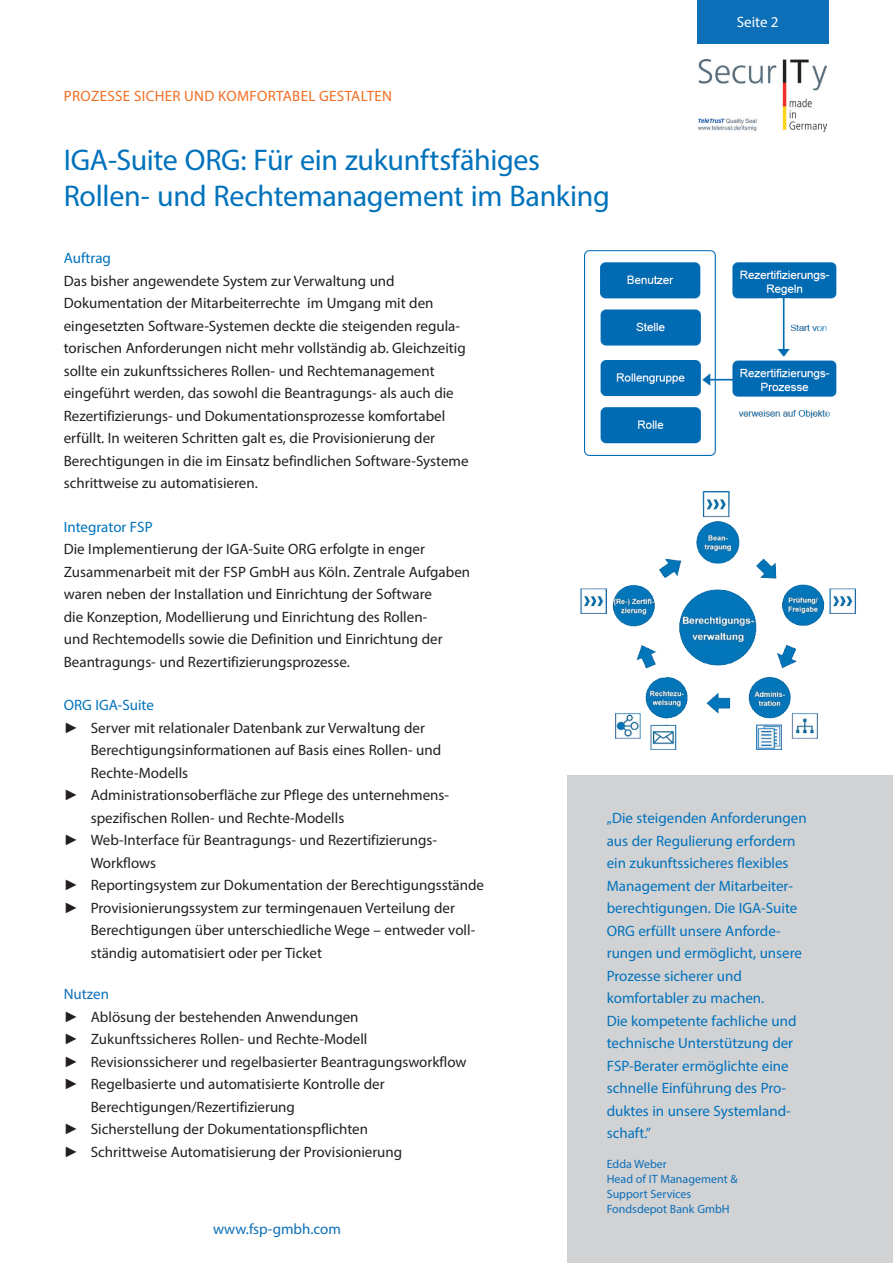
<style>
.page{position:relative;width:893px;height:1263px;background:#fff}
.page>*{position:absolute;margin:0;border:0;box-sizing:border-box;transform-origin:0 0}
.t1{font:30px/36px "Myriad Pro";letter-spacing:-.01em;color:#0072bc}
.t2{font:15px/22.5px "Myriad Pro";color:#231f20}
.t3{font:15px/22.5px "Myriad Pro";color:#0072bc}
.t4{font:15px "Myriad Pro";letter-spacing:.02em;color:#f36e24}
.t5{font:15px "Myriad Pro";color:#0c6fb8}
.B{font:15px "Myriad Pro";color:#fff}
.t6{font:12px "Myriad Pro";color:#0c6fb8}
.s1{font-family:"Arial"}
</style>
<div class="page">
<div style="left:567px;top:776px;width:326px;height:487px;background:#d1d2d4"></div>
<img style="left:580px;top:491px;width:276px;height:258px">
<img style="left:584px;top:250px;width:253px;height:206px">
<div style="left:697px;top:0;width:131px;height:44px;background:#0c6fb8"></div>
<img style="left:698px;top:59px;width:129px;height:72px">
<p class="t4" style="left:64px;top:86px;width:330px">PROZESSE SICHER UND KOMFORTABEL GESTALTEN</p>
<p class="t1" style="left:64px;top:141px;width:548px">IGA-Suite ORG: Für ein zukunftsfähiges<br>Rollen- und Rechtemanagement im Banking</p>
<p class="B" style="left:737px;top:13px;width:43px">Seite 2</p>
<p class="t3" style="left:64px;top:247px;width:49px">Auftrag</p>
<p class="t2" style="left:64px;top:269px;width:403px">Das bisher angewendete System zur Verwaltung und Dokumentation der Mitarbeiterrechte im Umgang mit den eingesetzten Software-Systemen deckte die steigenden regula&shy;torischen Anforderungen nicht mehr vollständig ab. Gleichzeitig sollte ein zukunftssicheres Rollen- und Rechtemanagement eingeführt werden, das sowohl die Beantragungs- als auch die Rezertifizierungs- und Dokumentationsprozesse komfortabel</p>
<p class="t2" style="left:64px;top:427px;width:406px">erfüllt. In weiteren Schritten galt es, die Provisionierung der<br>Berechtigungen in die im Einsatz befindlichen Software-Systeme schrittweise zu automatisieren.</p>
<p class="t3" style="left:64px;top:515px;width:90px">Integrator FSP</p>
<p class="t2" style="left:64px;top:538px;width:408px">Die Implementierung der IGA-Suite ORG erfolgte in enger Zusammenarbeit mit der FSP GmbH aus Köln. Zentrale Aufgaben waren neben der Installation und Einrichtung der Software<br>die Konzeption, Modellierung und Einrichtung des Rollen-<br>und Rechtemodells sowie die Definition und Einrichtung der Beantragungs- und Rezertifizierungsprozesse.</p>
<p class="t3" style="left:64px;top:694px;width:92px">ORG IGA-Suite</p>
<p class="t2" style="left:91px;top:716px;width:352px;text-indent:-27px"><span class="s1">►</span> Server mit relationaler Datenbank zur Verwaltung der<br>Berechtigungsinformationen auf Basis eines Rollen- und<br>Rechte-Modells</p>
<p class="t2" style="left:91px;top:784px;width:360px;text-indent:-27px"><span class="s1">►</span> Administrationsoberfläche zur Pflege des unternehmens&shy;spezifischen Rollen- und Rechte-Modells</p>
<p class="t2" style="left:91px;top:829px;width:348px;text-indent:-27px"><span class="s1">►</span> Web-Interface für Beantragungs- und Rezertifizierungs-<br>Workflows</p>
<p class="t2" style="left:64px;top:874px;width:422px"><span class="s1">►</span> Reportingsystem zur Dokumentation der Berechtigungsstände</p>
<p class="t2" style="left:91px;top:896px;width:386px;text-indent:-27px"><span class="s1">►</span> Provisionierungssystem zur termingenauen Verteilung der<br>Berechtigungen über unterschiedliche Wege – entweder voll&shy;ständig automatisiert oder per Ticket</p>
<p class="t5" style="left:64px;top:985px;width:47px">Nutzen</p>
<p class="t2" style="left:64px;top:1005px;width:296px"><span class="s1">►</span> Ablösung der bestehenden Anwendungen</p>
<p class="t2" style="left:64px;top:1027px;width:305px"><span class="s1">►</span> Zukunftssicheres Rollen- und Rechte-Modell</p>
<p class="t2" style="left:64px;top:1050px;width:404px"><span class="s1">►</span> Revisionssicherer und regelbasierter Beantragungsworkflow</p>
<p class="t2" style="left:91px;top:1072px;width:295px;text-indent:-27px"><span class="s1">►</span> Regelbasierte und automatisierte Kontrolle der<br>Berechtigungen/Rezertifizierung</p>
<p class="t2" style="left:64px;top:1117px;width:306px"><span class="s1">►</span> Sicherstellung der Dokumentationspflichten</p>
<p class="t2" style="left:64px;top:1140px;width:340px"><span class="s1">►</span> Schrittweise Automatisierung der Provisionierung</p>
<p class="t5" style="left:213px;top:1219px;width:129px">www.fsp-gmbh.com</p>
<p class="t3" style="left:607px;top:806px;width:202px">„Die steigenden Anforderungen aus der Regulierung erfordern</p>
<p class="t3" style="left:607px;top:851px;width:192px">ein zukunftssicheres flexibles<br>Management der Mitarbeiter&shy;berechtigungen. Die IGA-Suite</p>
<p class="t3" style="left:607px;top:919px;width:176px">ORG erfüllt unsere Anforde-</p>
<p class="t3" style="left:607px;top:941px;width:197px">rungen und ermöglicht, unsere<br>Prozesse sicherer und</p>
<p class="t3" style="left:607px;top:986px;width:159px">komfortabler zu machen.</p>
<p class="t3" style="left:607px;top:1009px;width:191px">Die kompetente fachliche und</p>
<p class="t3" style="left:607px;top:1031px;width:188px">technische Unterstützung der<br>FSP-Berater ermöglichte eine schnelle Einführung des Pro-</p>
<p class="t3" style="left:607px;top:1099px;width:185px">duktes in unsere Systemland-</p>
<p class="t3" style="left:607px;top:1121px;width:46px">schaft.”</p>
<p class="t6" style="left:607px;top:1157px;width:62px">Edda Weber</p>
<p class="t6" style="left:607px;top:1172px;width:133px">Head of IT Management &amp;</p>
<p class="t6" style="left:607px;top:1187px;width:86px">Support Services</p>
<p class="t6" style="left:607px;top:1202px;width:124px">Fondsdepot Bank GmbH</p>
</div>
